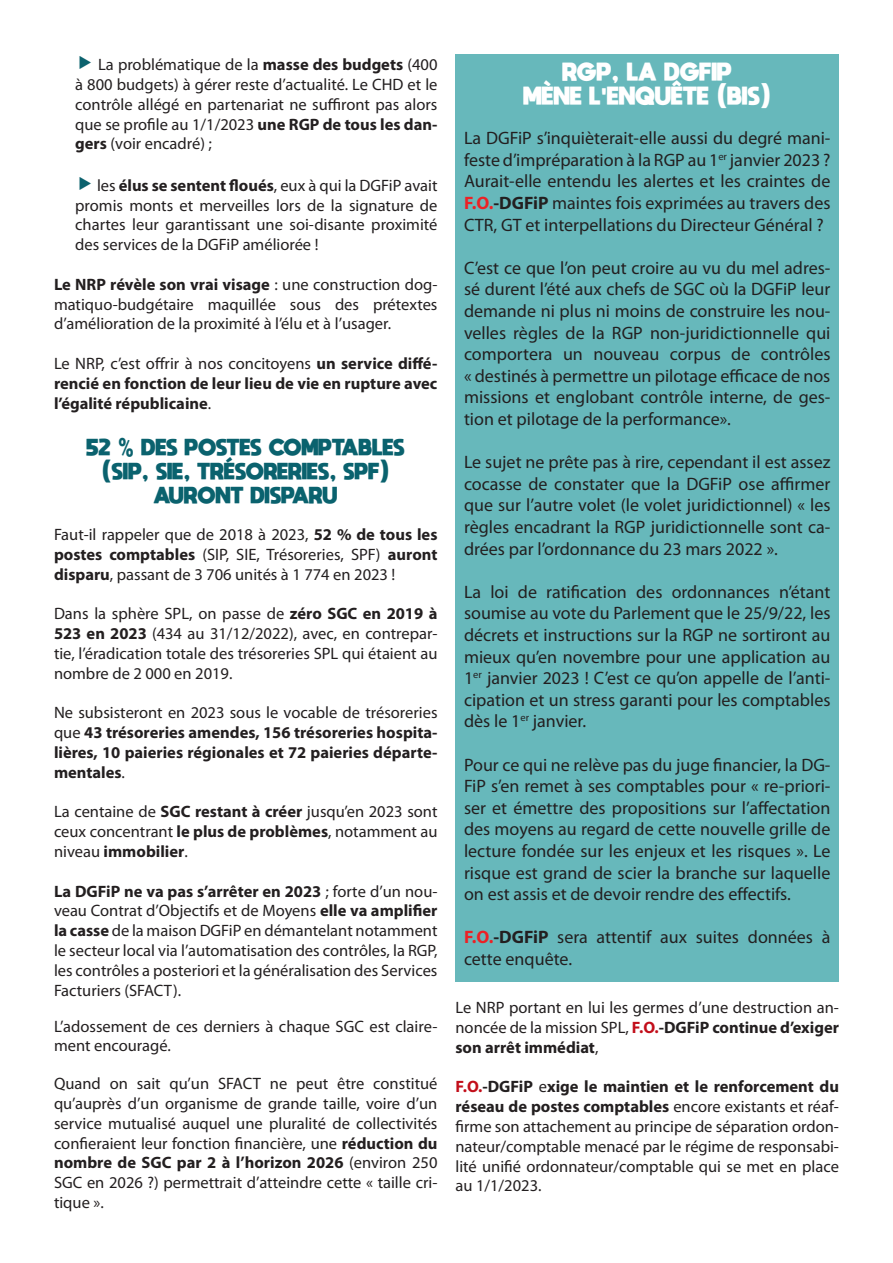
<style>
.page{position:relative;width:893px;height:1263px;background:#fff}
.page>*{position:absolute;margin:0;border:0;box-sizing:border-box;transform-origin:0 0}
.t1{font:18px/21.6px "Myriad Pro";color:#231f20;text-align:justify}
.t2{font:800 18px "moon get";color:#fff}
.t3{font:16.5px/19.8px "Myriad Pro";color:#231f20;text-align:justify}
.t4{font:700 16.5px/19.8px "Myriad Pro";color:#231f20;text-align:justify}
.t5{font:800 16.5px "moon get";color:#0a626e}
.s1{font-weight:700}
.s2{font-weight:400}
.s3{font-weight:700;color:#ec2125}
.s4{font-weight:700;color:#c20e1a}
</style>
<div class="page">
<div style="left:455px;top:54px;width:384px;height:927px;background:#67b8bb"></div>
<p class="t3" style="left:75px;top:54px;width:364px;text-indent:23px">La problématique de la <span class="s1">masse des budgets</span> (400 à 800 budgets) à gérer reste d’actualité. Le CHD et le contrôle allégé en partenariat ne suffiront pas alors que se profile au 1/1/2023 <span class="s1">une RGP de tous les dan&shy;gers</span> (voir encadré) ;</p>
<p class="t3" style="left:75px;top:175px;width:364px;text-indent:22px">les <span class="s1">élus se sentent floués</span>, eux à qui la DGFiP avait promis monts et merveilles lors de la signature de chartes leur garantissant une soi-disante proximité des services de la DGFiP améliorée !</p>
<p class="t3" style="left:54px;top:274px;width:385px"><span class="s1">Le NRP révèle son vrai visage</span> : une construction dog&shy;matiquo-budgétaire maquillée sous des prétextes d’amélioration de la proximité à l’élu et à l’usager.</p>
<p class="t4" style="left:54px;top:353px;width:385px"><span class="s2">Le NRP, c’est offrir à nos concitoyens</span> un service diffé&shy;rencié en fonction de leur lieu de vie en rupture avec l’égalité républicaine<span class="s2">.</span></p>
<p class="t5" style="left:87px;top:437px;width:320px">52 % DES POSTES COMPTABLES</p>
<p class="t5" style="left:102px;top:461px;width:289px">(SIP, SIE, TRÉSORERIES, SPF)</p>
<p class="t5" style="left:154px;top:485px;width:185px">AURONT DISPARU</p>
<p class="t3" style="left:54px;top:524px;width:385px">Faut-il rappeler que de 2018 à 2023, <span class="s1">52 % de tous les postes comptables</span> (SIP, SIE, Trésoreries, SPF) <span class="s1">auront disparu</span>, passant de 3 706 unités à 1 774 en 2023 !</p>
<p class="t3" style="left:54px;top:603px;width:385px">Dans la sphère SPL, on passe de <span class="s1">zéro SGC en 2019 à 523 en 2023</span> (434 au 31/12/2022), avec, en contrepar&shy;tie, l’éradication totale des trésoreries SPL qui étaient au nombre de 2 000 en 2019.</p>
<p class="t4" style="left:54px;top:702px;width:385px"><span class="s2">Ne subsisteront en 2023 sous le vocable de trésoreries que</span> 43 trésoreries amendes, 156 trésoreries hospita&shy;lières, 10 paieries régionales et 72 paieries départe&shy;mentales<span class="s2">.</span></p>
<p class="t3" style="left:54px;top:801px;width:385px">La centaine de <span class="s1">SGC restant à créer</span> jusqu’en 2023 sont ceux concentrant <span class="s1">le plus de problèmes</span>, notamment au niveau <span class="s1">immobilier</span>.</p>
<p class="t3" style="left:54px;top:881px;width:385px"><span class="s1">La DGFiP ne va pas s’arrêter en 2023</span> ; forte d’un nou&shy;veau Contrat d’Objectifs et de Moyens <span class="s1">elle va amplifier la casse</span> de la maison DGFiP en démantelant notamment le secteur local via l’automatisation des contrôles, la RGP, les contrôles a posteriori et la généralisation des Services Facturiers (SFACT).</p>
<p class="t3" style="left:54px;top:1016px;width:385px">L’adossement de ces derniers à chaque SGC est claire&shy;ment encouragé.</p>
<p class="t3" style="left:54px;top:1073px;width:385px">Quand on sait qu’un SFACT ne peut être constitué qu’auprès d’un organisme de grande taille, voire d’un service mutualisé auquel une pluralité de collectivités confieraient leur fonction financière, une <span class="s1">réduction du nombre de SGC par 2 à l’horizon 2026</span> (environ 250<br>SGC en 2026 ?) permettrait d’atteindre cette « taille cri&shy;tique ».</p>
<p class="t2" style="left:562px;top:60px;width:171px">RGP, LA DGFIP</p>
<p class="t2" style="left:523px;top:84px;width:249px">MÈNE L'ENQUÊTE (BIS)</p>
<p class="t1" style="left:464px;top:127px;width:368px">La DGFiP s’inquièterait-elle aussi du degré mani&shy;feste d’impréparation à la RGP au 1<sup>er</sup> janvier 2023 ?<br>Aurait-elle entendu les alertes et les craintes de <span class="s3">F.O.</span><span class="s1">-DGFiP</span> maintes fois exprimées au travers des CTR, GT et interpellations du Directeur Général ?</p>
<p class="t1" style="left:464px;top:257px;width:368px">C’est ce que l’on peut croire au vu du mel adres&shy;sé durent l’été aux chefs de SGC où la DGFiP leur demande ni plus ni moins de construire les nou&shy;velles règles de la RGP non-juridictionnelle qui comportera un nouveau corpus de contrôles « destinés à permettre un pilotage efficace de nos missions et englobant contrôle interne, de ges&shy;tion et pilotage de la performance».</p>
<p class="t1" style="left:464px;top:451px;width:368px">Le sujet ne prête pas à rire, cependant il est assez cocasse de constater que la DGFiP ose affirmer que sur l’autre volet (le volet juridictionnel) « les règles encadrant la RGP juridictionnelle sont ca&shy;drées par l’ordonnance du 23 mars 2022 ».</p>
<p class="t1" style="left:464px;top:581px;width:368px">La loi de ratification des ordonnances n’étant soumise au vote du Parlement que le 25/9/22, les décrets et instructions sur la RGP ne sortiront au mieux qu’en novembre pour une application au 1<sup>er</sup> janvier 2023 ! C’est ce qu’on appelle de l’anti&shy;cipation et un stress garanti pour les comptables dès le 1<sup>er</sup> janvier.</p>
<p class="t1" style="left:464px;top:753px;width:368px">Pour ce qui ne relève pas du juge financier, la DG-FiP s’en remet à ses comptables pour « re-priori&shy;ser et émettre des propositions sur l’affectation des moyens au regard de cette nouvelle grille de lecture fondée sur les enjeux et les risques ». Le risque est grand de scier la branche sur laquelle on est assis et de devoir rendre des effectifs.</p>
<p class="t1" style="left:464px;top:926px;width:368px"><span class="s3">F.O.</span><span class="s1">-DGFiP</span> sera attentif aux suites données à cette enquête.</p>
<p class="t3" style="left:455px;top:997px;width:385px">Le NRP portant en lui les germes d’une destruction an&shy;noncée de la mission SPL, <span class="s4">F.O.</span><span class="s1">-DGFiP continue d’exiger son arrêt immédiat</span>,</p>
<p class="t3" style="left:455px;top:1077px;width:385px"><span class="s4">F.O.</span><span class="s1">-DGFiP</span> e<span class="s1">xige le maintien et le renforcement du réseau de postes comptables</span> encore existants et réaf&shy;firme son attachement au principe de séparation ordon&shy;nateur/comptable menacé par le régime de responsabi&shy;lité unifié ordonnateur/comptable qui se met en place au 1/1/2023.</p>
</div>
